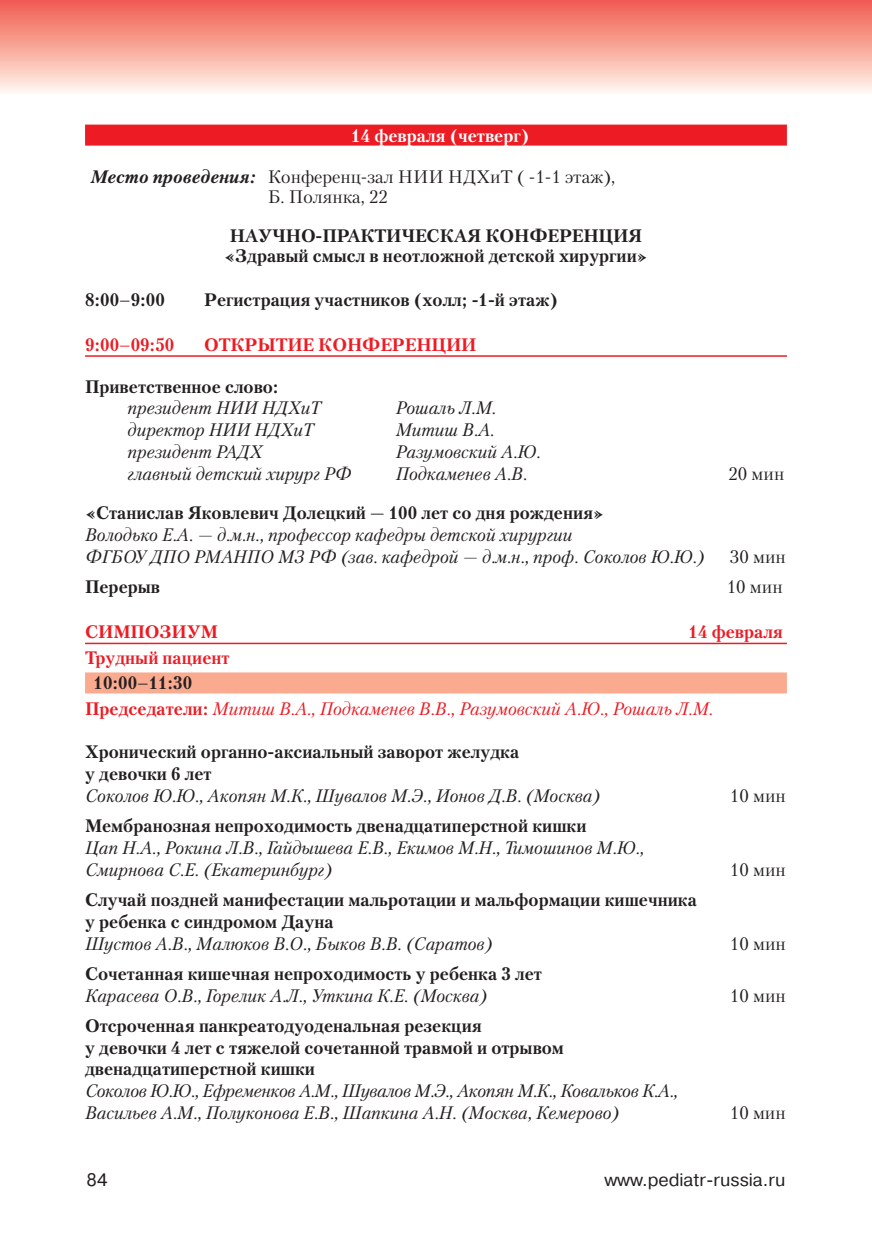
<style>
.page{position:relative;width:872px;height:1234px;background:#fff}
.page>*{position:absolute;margin:0;border:0;box-sizing:border-box;transform-origin:0 0}
.t1{font:italic 18px/21.8px "Petersburg C";color:#231f20}
.t2{font:700 18px/21.8px "Petersburg C";color:#231f20}
.t3{font:18px/19.8px "Petersburg C";color:#231f20}
.t4{font:italic 18px/25.5px "Petersburg C";color:#ed1c24}
.t5{font:700 18px "Petersburg C";color:#ed1c24}
.t6{font:18px "Pragmatica C";color:#231f20}
.t7{font:700 18px "Petersburg C";color:#fff}
.s1{font-weight:700;font-style:italic}
.s2{font-weight:700;font-style:normal;color:#231f20}
.s3{font-weight:700;font-style:normal}
</style>
<div class="page">
<div style="left:0;top:0;width:872px;height:94px;background:linear-gradient(to bottom,#f0594c,#fff5eb)"></div>
<div style="left:85px;top:125px;width:702px;height:21px;background:#ed1c24"></div>
<hr style="left:85px;top:355px;width:702px;height:2px;background:#ed1c24">
<hr style="left:85px;top:642px;width:702px;height:2px;background:#ed1c24">
<div style="left:85px;top:672px;width:702px;height:21px;background:#f9aa8f"></div>
<p class="t7" style="left:351px;top:128px;width:180px">14 февраля (четверг)</p>
<p class="t3" style="left:268px;top:168px;width:349px;text-indent:-178px"><span class="s1">Место проведения:</span> Конференц-зал НИИ НДХиТ ( -1-1 этаж),<br>Б. Полянка, 22</p>
<p class="t2" style="left:224px;top:228px;width:425px;line-height:19.8px;text-align:center">НАУЧНО-ПРАКТИЧЕСКАЯ КОНФЕРЕНЦИЯ «Здравый смысл в неотложной детской хирургии»</p>
<p class="t2" style="left:85px;top:290px;width:81px">8:00–9:00</p>
<p class="t2" style="left:204px;top:290px;width:355px">Регистрация участников (холл; -1-й этаж)</p>
<p class="t5" style="left:85px;top:337px;width:91px">9:00–09:50</p>
<p class="t5" style="left:204px;top:337px;width:274px">ОТКРЫТИЕ КОНФЕРЕНЦИИ</p>
<p class="t2" style="left:85px;top:377px;width:195px">Приветственное слово:</p>
<p class="t1" style="left:128px;top:398px;width:195px">президент НИИ НДХиТ</p>
<p class="t1" style="left:396px;top:398px;width:102px">Рошаль Л.М.</p>
<p class="t1" style="left:128px;top:420px;width:187px">директор НИИ НДХиТ</p>
<p class="t1" style="left:396px;top:420px;width:100px">Митиш В.А.</p>
<p class="t1" style="left:128px;top:442px;width:136px">президент РАДХ</p>
<p class="t1" style="left:396px;top:442px;width:146px">Разумовский А.Ю.</p>
<p class="t1" style="left:128px;top:464px;width:225px">главный детский хирург РФ</p>
<p class="t1" style="left:396px;top:464px;width:133px">Подкаменев А.В.</p>
<p class="t3" style="left:728px;top:464px;width:57px">20 мин</p>
<p class="t2" style="left:85px;top:503px;width:520px">«Станислав Яковлевич Долецкий — 100 лет со дня рождения»</p>
<p class="t1" style="left:85px;top:525px;width:621px">Володько Е.А. — д.м.н., профессор кафедры детской хирургии<br>ФГБОУ ДПО РМАНПО МЗ РФ (зав. кафедрой — д.м.н., проф. Соколов Ю.Ю.)</p>
<p class="t3" style="left:730px;top:547px;width:57px">30 мин</p>
<p class="t2" style="left:85px;top:577px;width:77px">Перерыв</p>
<p class="t3" style="left:726px;top:578px;width:57px">10 мин</p>
<p class="t5" style="left:85px;top:624px;width:134px">СИМПОЗИУМ</p>
<p class="t5" style="left:688px;top:624px;width:96px">14 февраля</p>
<p class="t5" style="left:85px;top:650px;width:146px">Трудный пациент</p>
<p class="t4" style="left:85px;top:671px;width:629px;text-indent:9px"><span class="s2">10:00–11:30<br></span><span class="s3">Председатели:</span> Митиш В.А., Подкаменев В.В., Разумовский А.Ю., Рошаль Л.М.</p>
<p class="t2" style="left:85px;top:742px;width:436px">Хронический органно-аксиальный заворот желудка у девочки 6 лет</p>
<p class="t1" style="left:85px;top:786px;width:516px">Соколов Ю.Ю., Акопян М.К., Шувалов М.Э., Ионов Д.В. (Москва)</p>
<p class="t3" style="left:730px;top:786px;width:57px">10 мин</p>
<p class="t2" style="left:85px;top:816px;width:503px">Мембранозная непроходимость двенадцатиперстной кишки</p>
<p class="t1" style="left:85px;top:838px;width:560px">Цап Н.А., Рокина Л.В., Гайдышева Е.В., Екимов М.Н., Тимошинов М.Ю.,<br>Смирнова С.Е. (Екатеринбург)</p>
<p class="t3" style="left:730px;top:860px;width:57px">10 мин</p>
<p class="t2" style="left:85px;top:890px;width:613px">Случай поздней манифестации мальротации и мальформации кишечника у ребенка с синдромом Дауна</p>
<p class="t1" style="left:85px;top:933px;width:409px">Шустов А.В., Малюков В.О., Быков В.В. (Саратов)</p>
<p class="t3" style="left:730px;top:934px;width:57px">10 мин</p>
<p class="t2" style="left:85px;top:963px;width:458px">Сочетанная кишечная непроходимость у ребенка 3 лет</p>
<p class="t1" style="left:85px;top:985px;width:403px">Карасева О.В., Горелик А.Л., Уткина К.Е. (Москва)</p>
<p class="t3" style="left:730px;top:986px;width:57px">10 мин</p>
<p class="t2" style="left:85px;top:1015px;width:480px">Отсроченная панкреатодуоденальная резекция<br>у девочки 4 лет с тяжелой сочетанной травмой и отрывом двенадцатиперстной кишки</p>
<p class="t1" style="left:85px;top:1081px;width:594px">Соколов Ю.Ю., Ефременков А.М., Шувалов М.Э., Акопян М.К., Ковальков К.А.,<br>Васильев А.М., Полуконова Е.В., Шапкина А.Н. (Москва, Кемерово)</p>
<p class="t3" style="left:730px;top:1103px;width:57px">10 мин</p>
<p class="t6" style="left:87px;top:1172px;width:22px">84</p>
<p class="t6" style="left:604px;top:1172px;width:183px">www.pediatr-russia.ru</p>
</div>
